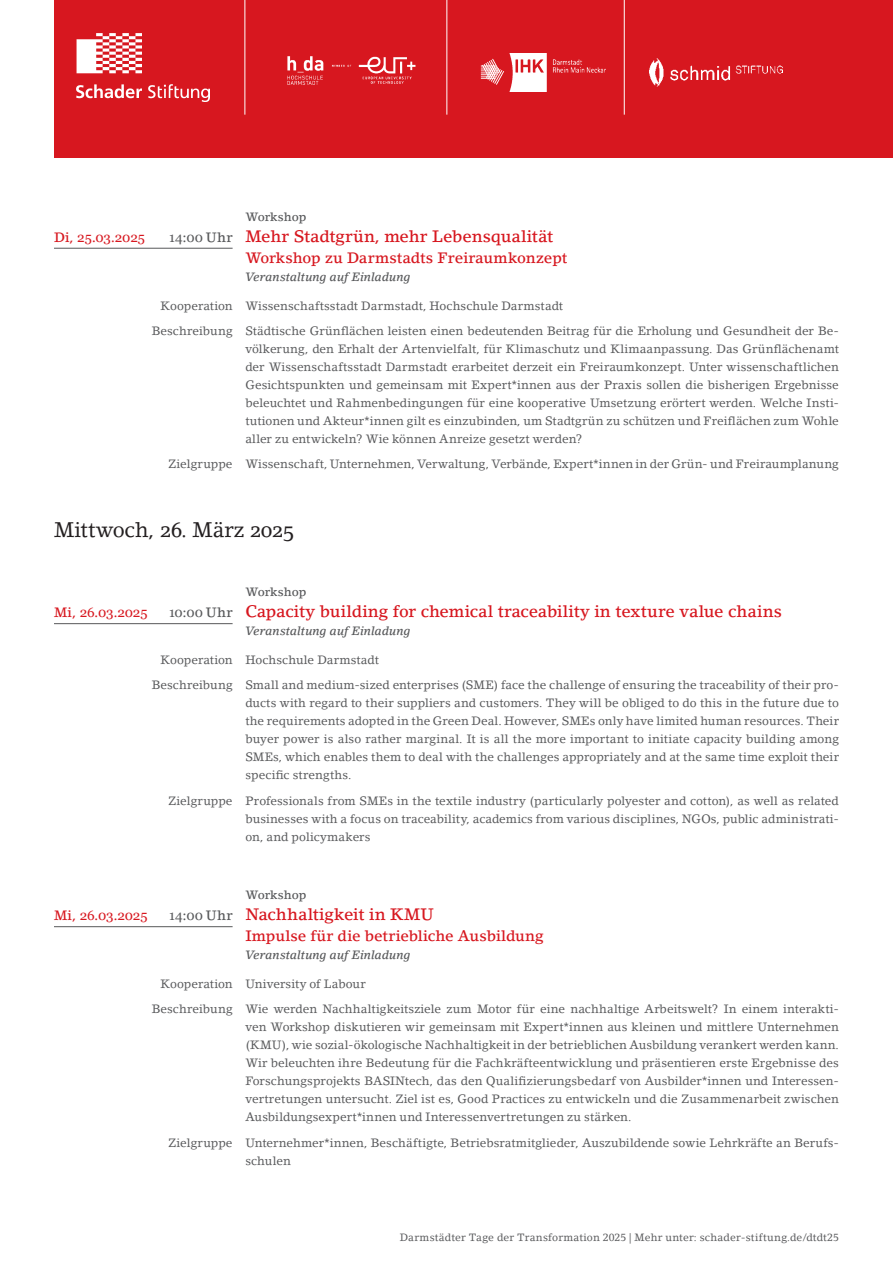
<style>
.page{position:relative;width:893px;height:1263px;background:#fff}
.page>*{position:absolute;margin:0;border:0;box-sizing:border-box;transform-origin:0 0}
.PÜ_S2_Zielgruppe{font:21px "Lino Letter Std";letter-spacing:-.005em;color:#231f20}
.PÜ_S2_Titel_Zeile_1{font:500 16.5px "Lino Letter Std";color:#d7171f}
.PÜ_S2_Titel_Zeile_2{font:500 15px "Lino Letter Std";letter-spacing:-.005em;color:#d7171f}
.PÜ_S2_Titel_Zeile_1-2{font:13.5px "Georgia";letter-spacing:-.01em;color:#d7171f}
.PÜ_S2_Kooperation_und_Beschreibung{font:12px/18px "Lino Letter Std";color:#57585a;text-align:justify}
.PÜ_S2_Zielgruppe-2{font:12px/18px "Lino Letter Std";color:#57585a;text-align:justify}
.PÜ_S2_öffentlich_oder_Einladung_nach_2-z{font:italic 500 12px "Lino Letter Std";letter-spacing:-.005em;color:#57585a}
.PÜ_S2_Format_der_Veranstaltung{font:500 12px "Lino Letter Std";letter-spacing:-.005em;color:#57585a}
.t1{font:10.5px "Lino Letter Std";letter-spacing:.015em;color:#57585a}
.s1{font-family:"Lino Letter Std";font-weight:500}
.s2{font-family:"Georgia";font-weight:400;font-size:13.5px;color:#57585a}
.s3{font-size:13.5px;color:#57585a}
</style>
<div class="page">
<div style="left:54px;top:0;width:839px;height:157px;background:#d7171f"></div>
<img style="left:77px;top:33px;width:133px;height:69px">
<img style="left:480px;top:54px;width:125px;height:37px">
<hr style="left:244px;top:0;width:1px;height:115px;background:#fff">
<hr style="left:446px;top:0;width:1px;height:115px;background:#fff">
<img style="left:287px;top:56px;width:129px;height:29px">
<img style="left:649px;top:58px;width:133px;height:29px">
<hr style="left:624px;top:0;width:1px;height:115px;background:#fff">
<hr style="left:54px;top:248px;width:179px;height:1px;background:#57585a">
<hr style="left:54px;top:623px;width:179px;height:1px;background:#57585a">
<hr style="left:54px;top:926px;width:179px;height:1px;background:#57585a">
<p class="PÜ_S2_Format_der_Veranstaltung" style="left:245px;top:209px;width:63px">Workshop</p>
<p class="PÜ_S2_Titel_Zeile_1-2" style="left:54px;top:229px;width:92px"><span class="s1">Di,</span> 25.03.2025</p>
<p class="PÜ_S2_Titel_Zeile_1" style="left:169px;top:226px;width:386px"><span class="s2">14:00</span> <span class="s3">Uhr</span> Mehr Stadtgrün, mehr Lebensqualität</p>
<p class="PÜ_S2_Titel_Zeile_2" style="left:245px;top:249px;width:324px">Workshop zu Darmstadts Freiraumkonzept</p>
<p class="PÜ_S2_öffentlich_oder_Einladung_nach_2-z" style="left:245px;top:270px;width:167px">Veranstaltung auf Einladung</p>
<p class="PÜ_S2_Kooperation_und_Beschreibung" style="left:161px;top:297px;width:404px">Kooperation Wissenschaftsstadt Darmstadt, Hochschule Darmstadt</p>
<p class="PÜ_S2_Kooperation_und_Beschreibung" style="left:245px;top:322px;width:595px;text-indent:-94px">Beschreibung Städtische Grünflächen leisten einen bedeutenden Beitrag für die Erholung und Gesundheit der Be&shy;völkerung, den Erhalt der Artenvielfalt, für Klimaschutz und Klimaanpassung. Das Grünflächenamt der Wissenschaftsstadt Darmstadt erarbeitet derzeit ein Freiraumkonzept. Unter wissenschaftlichen Gesichtspunkten und gemeinsam mit Expert*innen aus der Praxis sollen die bisherigen Ergebnisse beleuchtet und Rahmenbedingungen für eine kooperative Umsetzung erörtert werden. Welche Insti&shy;tutionen und Akteur*innen gilt es einzubinden, um Stadtgrün zu schützen und Freiflächen zum Wohle aller zu entwickeln? Wie können Anreize gesetzt werden?</p>
<p class="PÜ_S2_Zielgruppe-2" style="left:168px;top:455px;width:672px">Zielgruppe Wissenschaft, Unternehmen, Verwaltung, Verbände, Expert*innen in der Grün- und Freiraumplanung</p>
<p class="PÜ_S2_Zielgruppe" style="left:54px;top:517px;width:242px">Mittwoch, 26. März 2025</p>
<p class="PÜ_S2_Format_der_Veranstaltung" style="left:245px;top:585px;width:63px">Workshop</p>
<p class="PÜ_S2_Titel_Zeile_1-2" style="left:54px;top:605px;width:95px"><span class="s1">Mi,</span> 26.03.2025</p>
<p class="PÜ_S2_Titel_Zeile_1" style="left:169px;top:602px;width:614px"><span class="s2">10:00</span> <span class="s3">Uhr</span> Capacity building for chemical traceability in texture value chains</p>
<p class="PÜ_S2_öffentlich_oder_Einladung_nach_2-z" style="left:245px;top:624px;width:167px">Veranstaltung auf Einladung</p>
<p class="PÜ_S2_Kooperation_und_Beschreibung" style="left:161px;top:651px;width:220px">Kooperation Hochschule Darmstadt</p>
<p class="PÜ_S2_Kooperation_und_Beschreibung" style="left:245px;top:676px;width:595px;text-indent:-94px">Beschreibung Small and medium-sized enterprises (SME) face the challenge of ensuring the traceability of their pro&shy;ducts with regard to their suppliers and customers. They will be obliged to do this in the future due to the requirements adopted in the Green Deal. However, SMEs only have limited human resources. Their buyer power is also rather marginal. It is all the more important to initiate capacity building among SMEs, which enables them to deal with the challenges appropriately and at the same time exploit their specific strengths.</p>
<p class="PÜ_S2_Zielgruppe-2" style="left:245px;top:791px;width:595px;text-indent:-77px">Zielgruppe Professionals from SMEs in the textile industry (particularly polyester and cotton), as well as related businesses with a focus on traceability, academics from various disciplines, NGOs, public administrati&shy;on, and policymakers</p>
<p class="PÜ_S2_Format_der_Veranstaltung" style="left:245px;top:888px;width:63px">Workshop</p>
<p class="PÜ_S2_Titel_Zeile_1-2" style="left:54px;top:907px;width:95px"><span class="s1">Mi,</span> 26.03.2025</p>
<p class="PÜ_S2_Titel_Zeile_1" style="left:169px;top:905px;width:266px"><span class="s2">14:00</span> <span class="s3">Uhr</span> Nachhaltigkeit in KMU</p>
<p class="PÜ_S2_Titel_Zeile_2" style="left:245px;top:927px;width:300px">Impulse für die betriebliche Ausbildung</p>
<p class="PÜ_S2_öffentlich_oder_Einladung_nach_2-z" style="left:245px;top:948px;width:167px">Veranstaltung auf Einladung</p>
<p class="PÜ_S2_Kooperation_und_Beschreibung" style="left:161px;top:975px;width:207px">Kooperation University of Labour</p>
<p class="PÜ_S2_Kooperation_und_Beschreibung" style="left:245px;top:1000px;width:595px;text-indent:-94px">Beschreibung Wie werden Nachhaltigkeitsziele zum Motor für eine nachhaltige Arbeitswelt? In einem interakti&shy;ven Workshop diskutieren wir gemeinsam mit Expert*innen aus kleinen und mittlere Unternehmen (KMU), wie sozial-ökologische Nachhaltigkeit in der betrieblichen Ausbildung verankert werden kann.<br>Wir beleuchten ihre Bedeutung für die Fachkräfteentwicklung und präsentieren erste Ergebnisse des Forschungsprojekts BASINtech, das den Qualifizierungsbedarf von Ausbilder*innen und Interessen&shy;vertretungen untersucht. Ziel ist es, Good Practices zu entwickeln und die Zusammenarbeit zwischen Ausbildungsexpert*innen und Interessenvertretungen zu stärken.</p>
<p class="PÜ_S2_Zielgruppe-2" style="left:245px;top:1133px;width:595px;text-indent:-77px">Zielgruppe Unternehmer*innen, Beschäftigte, Betriebsratmitglieder, Auszubildende sowie Lehrkräfte an Berufs&shy;schulen</p>
<p class="t1" style="left:400px;top:1231px;width:441px">Darmstädter Tage der Transformation 2025 | Mehr unter: schader-stiftung.de/dtdt25</p>
</div>
